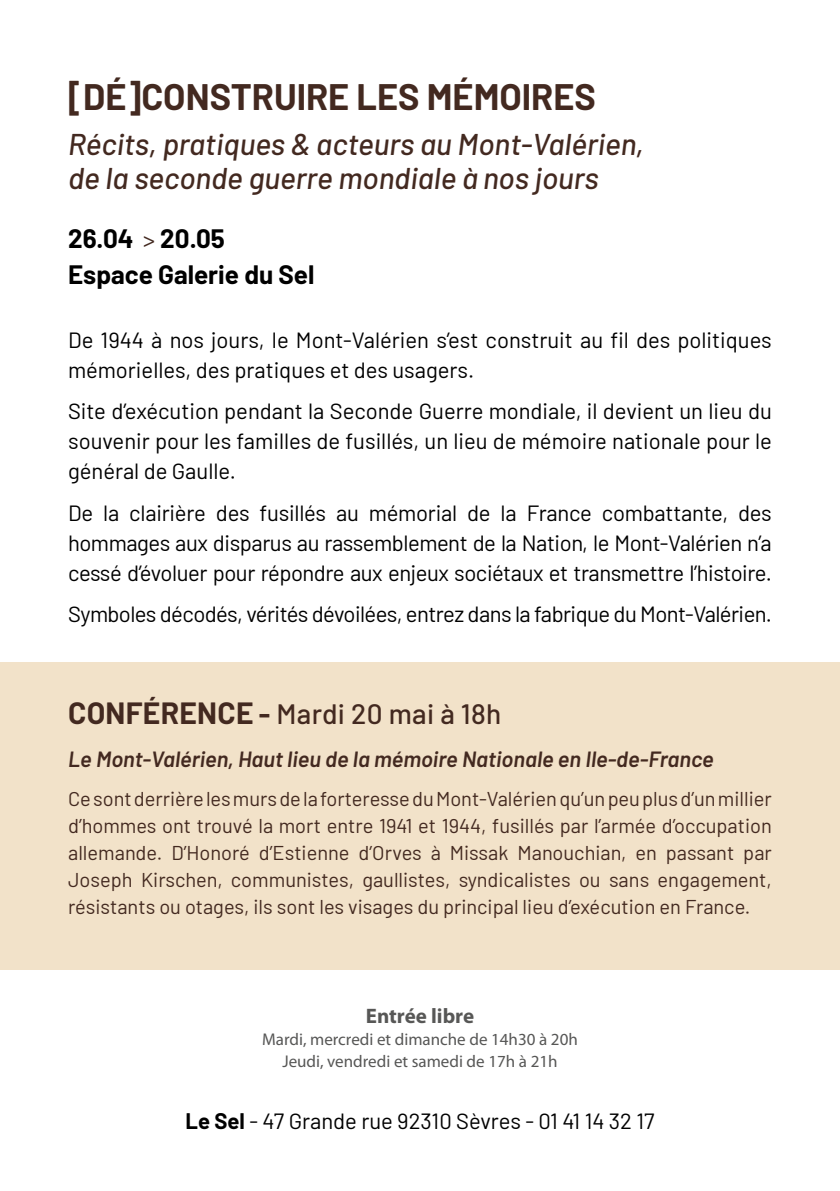
<style>
.page{position:relative;width:840px;height:1191px;background:#fff}
.page>*{position:absolute;margin:0;border:0;box-sizing:border-box;transform-origin:0 0}
.t1{font:700 36px "Barlow";color:#432920}
.t2{font:italic 500 30px/34px "Barlow";color:#432920}
.t3{font:500 28px "Barlow";letter-spacing:.01em;color:#432920}
.t4{font:700 26px/35.8px "Barlow";color:#000}
.t5{font:22px/30px "Barlow";letter-spacing:-.005em;color:#000;text-align:justify}
.t6{font:22px "Barlow";letter-spacing:-.025em;color:#000}
.t7{font:italic 600 22px "Barlow";color:#432920}
.t8{font:700 21px "Myriad Pro";color:#575756}
.t9{font:20px/27px "Barlow";color:#432920;text-align:justify}
.t10{font:17px/22px "Myriad Pro";color:#575756;text-align:center}
.s1{font-weight:400;font-size:23.8px;color:#432920}
.s2{font-weight:700;font-size:30px}
.s3{font-weight:700}
</style>
<div class="page">
<div style="left:0;top:662px;width:839px;height:307px;background:#f2e2c9"></div>
<h1 class="t1" style="left:68px;top:70px;width:529px">[DÉ]CONSTRUIRE LES MÉMOIRES</h1>
<h2 class="t2" style="left:68px;top:125px;width:577px">Récits, pratiques &amp; acteurs au Mont-Valérien, de la seconde guerre mondiale à nos jours</h2>
<p class="t4" style="left:68px;top:219px;width:248px">26.04 <span class="s1">&gt;</span> 20.05<br>Espace Galerie du Sel</p>
<p class="t5" style="left:68px;top:323px;width:704px">De 1944 à nos jours, le Mont-Valérien s’est construit au fil des politiques mémorielles, des pratiques et des usagers.</p>
<p class="t5" style="left:68px;top:395px;width:704px">Site d’exécution pendant la Seconde Guerre mondiale, il devient un lieu du souvenir pour les familles de fusillés, un lieu de mémoire nationale pour le général de Gaulle.</p>
<p class="t5" style="left:68px;top:496px;width:705px">De la clairière des fusillés au mémorial de la France combattante, des hommages aux disparus au rassemblement de la Nation, le Mont-Valérien n’a cessé d’évoluer pour répondre aux enjeux sociétaux et transmettre l’histoire.</p>
<p class="t6" style="left:68px;top:598px;width:704px">Symboles décodés, vérités dévoilées, entrez dans la fabrique du Mont-Valérien.</p>
<p class="t3" style="left:68px;top:693px;width:434px"><span class="s2">CONFÉRENCE</span> <span class="s3">-</span> Mardi 20 mai à 18h</p>
<p class="t7" style="left:68px;top:743px;width:646px">Le Mont-Valérien, Haut lieu de la mémoire Nationale en Ile-de-France</p>
<p class="t9" style="left:68px;top:783px;width:704px">Ce sont derrière les murs de la forteresse du Mont-Valérien qu’un peu plus d’un millier d’hommes ont trouvé la mort entre 1941 et 1944, fusillés par l’armée d’occupation allemande. D’Honoré d’Estienne d’Orves à Missak Manouchian, en passant par Joseph Kirschen, communistes, gaullistes, syndicalistes ou sans engagement, résistants ou otages, ils sont les visages du principal lieu d’exécution en France.</p>
<p class="t8" style="left:365px;top:1002px;width:110px">Entrée libre</p>
<p class="t10" style="left:262px;top:1028px;width:317px">Mardi, mercredi et dimanche de 14h30 à 20h<br>Jeudi, vendredi et samedi de 17h à 21h</p>
<p class="t5" style="left:185px;top:1104px;width:470px"><span class="s3">Le Sel</span> - 47 Grande rue 92310 Sèvres - 01 41 14 32 17</p>
</div>
